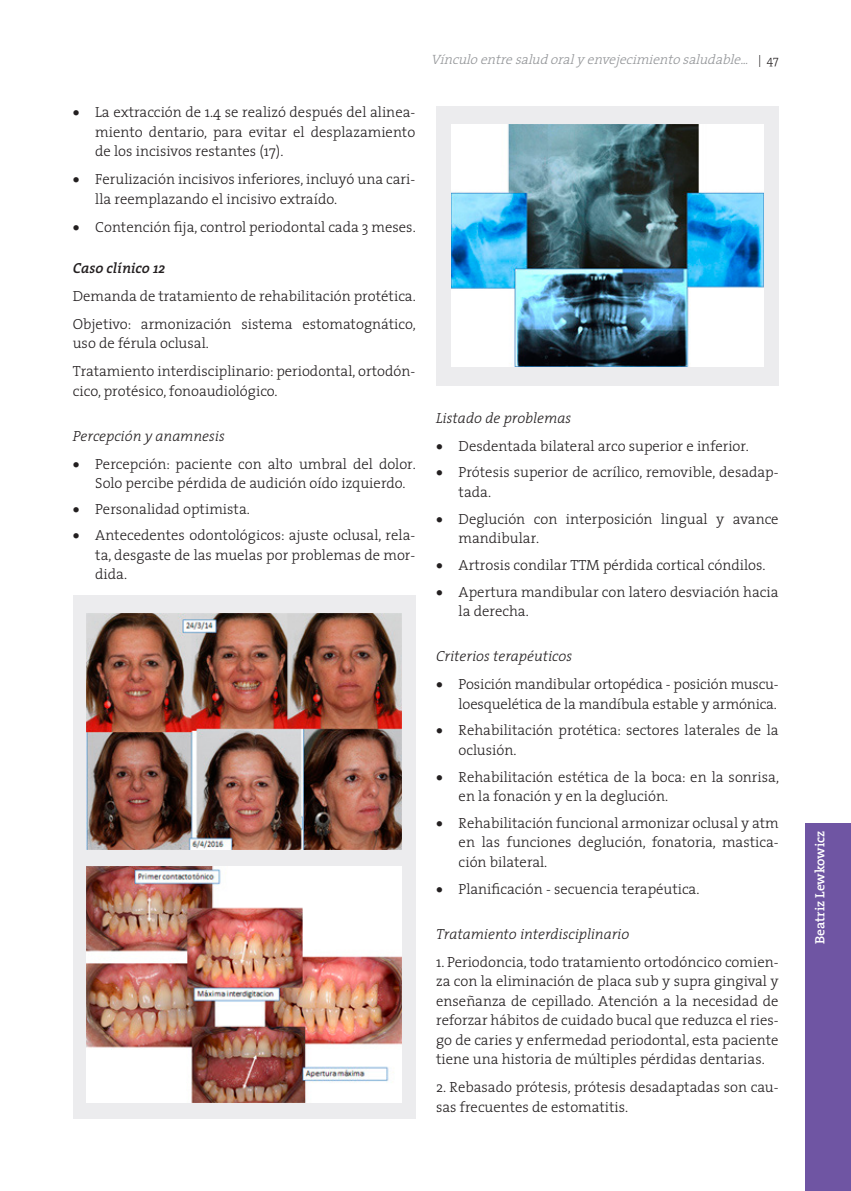
<style>
.page{position:relative;width:851px;height:1191px;background:#fff}
.page>*{position:absolute;margin:0;border:0;box-sizing:border-box;transform-origin:0 0}
.texto_justificado{font:300 14.7px/19.5px "The Serif";color:#231f20}
.subtitulo_3{font:italic 300 14.7px "The Serif";color:#231f20}
.subtitulo_2{font:italic 600 14.7px "The Serif";color:#231f20}
.t1{font:italic 300 13.5px "The Serif";color:#939598}
.t2{font:600 13.5px "The Serif";color:#fff}
.s1{font-style:normal;font-size:12px;color:#231f20}
</style>
<div class="page">
<div style="left:805px;top:823px;width:45px;height:368px;background:#6f55a3"></div>
<div style="left:73px;top:595px;width:342px;height:523px;background:#ececee"></div>
<div style="left:436px;top:106px;width:342px;height:280px;background:#ececee"></div>
<img style="left:87px;top:614px;width:314px;height:235px">
<img style="left:87px;top:866px;width:314px;height:236px">
<img style="left:451px;top:124px;width:312px;height:243px">
<p class="t1" style="left:430px;top:49px;width:349px">Vínculoentresaludoralyenvej ecimientosaludable... <span class="s1">| 4 7</span></p>
<p class="texto_justificado" style="left:95px;top:102px;width:321px;text-align:justify;text-indent:-22px">• La extracción de 1.4 se realizó después del alinea&shy;miento dentario, para evitar el desplazamiento de los incisivos restantes (17).</p>
<p class="texto_justificado" style="left:95px;top:169px;width:321px;text-indent:-22px">• Ferulización incisivos inferiores, incluyó una cari&shy;lla reemplazando el incisivo extraído.</p>
<p class="texto_justificado" style="left:73px;top:217px;width:344px">• Contención fija, control periodontal cada 3 meses.</p>
<p class="subtitulo_2" style="left:73px;top:255px;width:94px">Caso clínico 12</p>
<p class="texto_justificado" style="left:73px;top:285px;width:344px">Demanda de tratamiento de rehabilitación protética.</p>
<p class="texto_justificado" style="left:73px;top:313px;width:344px">Objetivo: armonización sistema estomatognático, uso de férula oclusal.</p>
<p class="texto_justificado" style="left:73px;top:361px;width:344px">Tratamiento interdisciplinario: periodontal, ortodón&shy;cico, protésico, fonoaudiológico.</p>
<p class="subtitulo_3" style="left:73px;top:423px;width:153px">Percepción y anamnesis</p>
<p class="texto_justificado" style="left:95px;top:453px;width:322px;text-indent:-22px">• Percepción: paciente con alto umbral del dolor.<br>Solo percibe pérdida de audición oído izquierdo.</p>
<p class="texto_justificado" style="left:73px;top:499px;width:178px">• Personalidad optimista.</p>
<p class="texto_justificado" style="left:95px;top:525px;width:321px;text-align:justify;text-indent:-22px">• Antecedentes odontológicos: ajuste oclusal, rela&shy;ta, desgaste de las muelas por problemas de mor&shy;dida.</p>
<p class="subtitulo_3" style="left:436px;top:405px;width:137px">Listado de problemas</p>
<p class="texto_justificado" style="left:436px;top:435px;width:314px">• Desdentada bilateral arco superior e inferior.</p>
<p class="texto_justificado" style="left:458px;top:462px;width:321px;text-indent:-22px">• Prótesis superior de acrílico, removible, desadap&shy;tada.</p>
<p class="texto_justificado" style="left:458px;top:508px;width:321px;text-indent:-22px">• Deglución con interposición lingual y avance mandibular.</p>
<p class="texto_justificado" style="left:436px;top:554px;width:331px">• Artrosis condilar TTM pérdida cortical cóndilos.</p>
<p class="texto_justificado" style="left:458px;top:581px;width:321px;text-indent:-22px">• Apertura mandibular con latero desviación hacia la derecha.</p>
<p class="subtitulo_3" style="left:436px;top:644px;width:137px">Criterios terapéuticos</p>
<p class="texto_justificado" style="left:436px;top:674px;width:344px;text-align:right">• Posición mandibular ortopédica - posición muscu&shy;loesquelética de la mandíbula estable y armónica.</p>
<p class="texto_justificado" style="left:458px;top:720px;width:321px;text-indent:-22px">• Rehabilitación protética: sectores laterales de la oclusión.</p>
<p class="texto_justificado" style="left:458px;top:766px;width:322px;text-indent:-22px">• Rehabilitación estética de la boca: en la sonrisa, en la fonación y en la deglución.</p>
<p class="texto_justificado" style="left:458px;top:812px;width:321px;text-align:justify;text-indent:-22px">• Rehabilitación funcional armonizar oclusal y atm en las funciones deglución, fonatoria, mastica&shy;ción bilateral.</p>
<p class="texto_justificado" style="left:436px;top:878px;width:265px">• Planificación - secuencia terapéutica.</p>
<p class="subtitulo_3" style="left:436px;top:921px;width:195px">Tratamiento interdisciplinario</p>
<p class="texto_justificado" style="left:436px;top:951px;width:344px;text-align:justify">1. Periodoncia, todo tratamiento ortodóncico comien&shy;za con la eliminación de placa sub y supra gingival y enseñanza de cepillado. Atención a la necesidad de reforzar hábitos de cuidado bucal que reduzca el ries&shy;go de caries y enfermedad periodontal, esta paciente tiene una historia de múltiples pérdidas dentarias.</p>
<p class="texto_justificado" style="left:436px;top:1077px;width:344px">2. Rebasado prótesis, prótesis desadaptadas son cau&shy;sas frecuentes de estomatitis.</p>
<p class="t2" style="left:808px;top:944px;width:115px;rotate:-90deg">Beatriz Lewkowicz</p>
</div>
